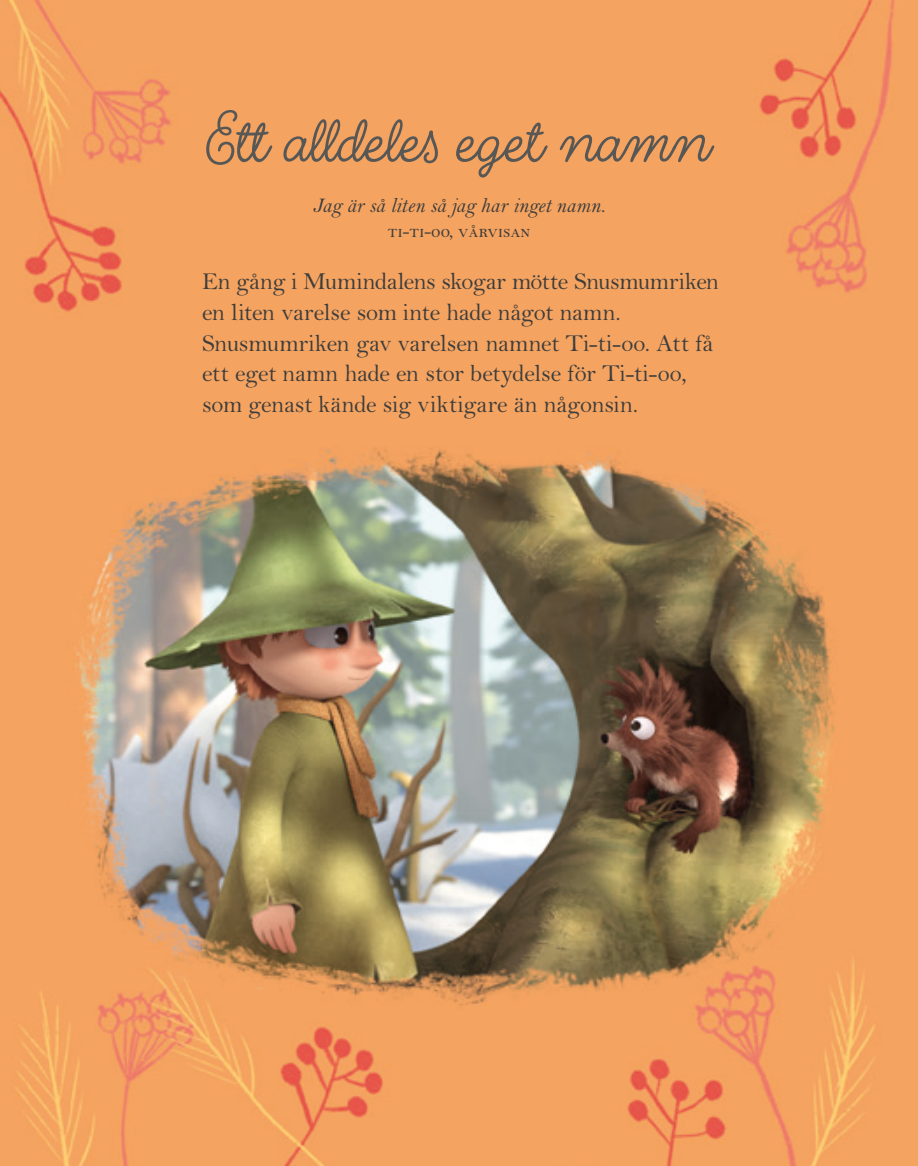
<style>
.page{position:relative;width:918px;height:1166px;background:#fff}
.page>*{position:absolute;margin:0;border:0;box-sizing:border-box;transform-origin:0 0}
.t1{font:70px "Tove Script";color:#575756}
.t2{font:24.5px/30.6px "Bell MT Std";letter-spacing:-.015em;color:#3d3d3c}
.t3{font:italic 21px "Bell MT Std";letter-spacing:-.01em;color:#3d3d3c}
.t4{font:19.25px "Bell MT Std";color:#3d3d3c}
</style>
<div class="page">
<img style="left:0;top:0;width:918px;height:1166px">
<h1 class="t1" style="left:206px;top:93px;width:506px">Ett alldeles eget namn</h1>
<p class="t3" style="left:313px;top:194px;width:294px">Jag är så liten så jag har inget namn.</p>
<p class="t4" style="left:388px;top:220px;width:144px">Ti-ti-oo, Vårvisan</p>
<p class="t2" style="left:202px;top:266px;width:519px">En gång i Mumindalens skogar mötte Snusmumriken en liten varelse som inte hade något namn.<br>Snusmumriken gav varelsen namnet Ti-ti-oo. Att få ett eget namn hade en stor betydelse för Ti-ti-oo, som genast kände sig viktigare än någonsin.</p>
</div>
